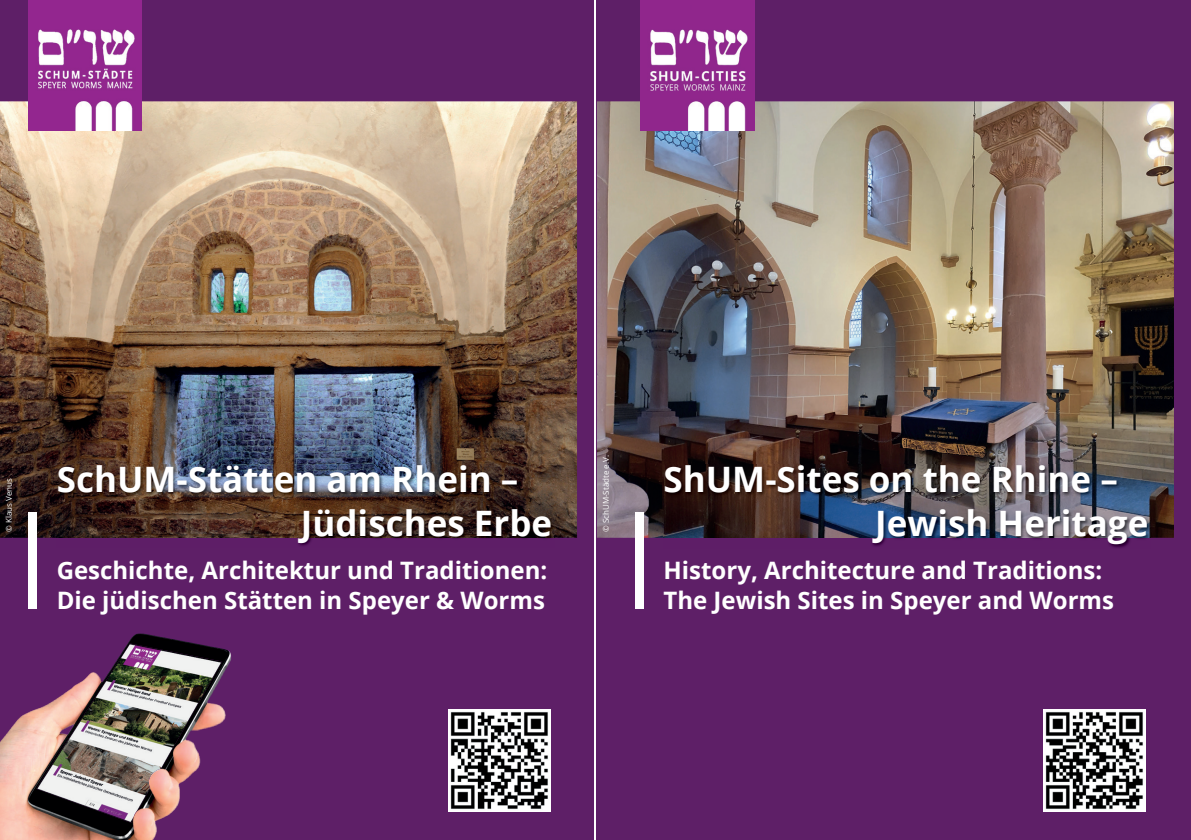
<style>
.page{position:relative;width:1191px;height:840px;background:#fff}
.page>*{position:absolute;margin:0;border:0;box-sizing:border-box;transform-origin:0 0}
.t1{font:700 35px/44px "Open Sans";color:#fff}
.t2{font:700 24px/30px "Open Sans";color:#fff}
.t3{font:8px "Open Sans";color:#fff}
</style>
<div class="page">
<div style="left:597px;top:0;width:594px;height:839px;background:#5e1f67"></div>
<div style="left:0;top:0;width:594px;height:839px;background:#5e1f67"></div>
<img style="left:0;top:101px;width:577px;height:436px">
<img style="left:28px;top:0;width:114px;height:130px">
<img style="left:57px;top:464px;width:498px;height:82px">
<div style="left:28px;top:512px;width:9px;height:96px;background:#fff"></div>
<img style="left:0;top:633px;width:231px;height:206px">
<img style="left:36px;top:643px;width:186px;height:179px">
<img style="left:597px;top:101px;width:577px;height:436px">
<img style="left:663px;top:464px;width:487px;height:84px">
<div style="left:635px;top:512px;width:8px;height:96px;background:#fff"></div>
<img style="left:641px;top:0;width:113px;height:130px">
<img style="left:448px;top:709px;width:102px;height:102px">
<img style="left:1043px;top:709px;width:102px;height:102px">
<p class="t3" style="left:3px;top:531px;width:55px;rotate:-90deg">© Klaus Venus</p>
<h1 class="t1" style="left:301px;top:456px;width:253px;text-indent:-244px">SchUM-Stätten am Rhein –<br>Jüdisches Erbe</h1>
<p class="t2" style="left:57px;top:554px;width:492px">Geschichte, Architektur und Traditionen:<br>Die jüdischen Stätten in Speyer &amp; Worms</p>
<p class="t3" style="left:600px;top:531px;width:78px;rotate:-90deg">© SchUM-Städte e.V.</p>
<h1 class="t1" style="left:875px;top:456px;width:275px;text-indent:-211px">ShUM-Sites on the Rhine –<br>Jewish Heritage</h1>
<p class="t2" style="left:663px;top:554px;width:452px">History, Architecture and Traditions:<br>The Jewish Sites in Speyer and Worms</p>
</div>
